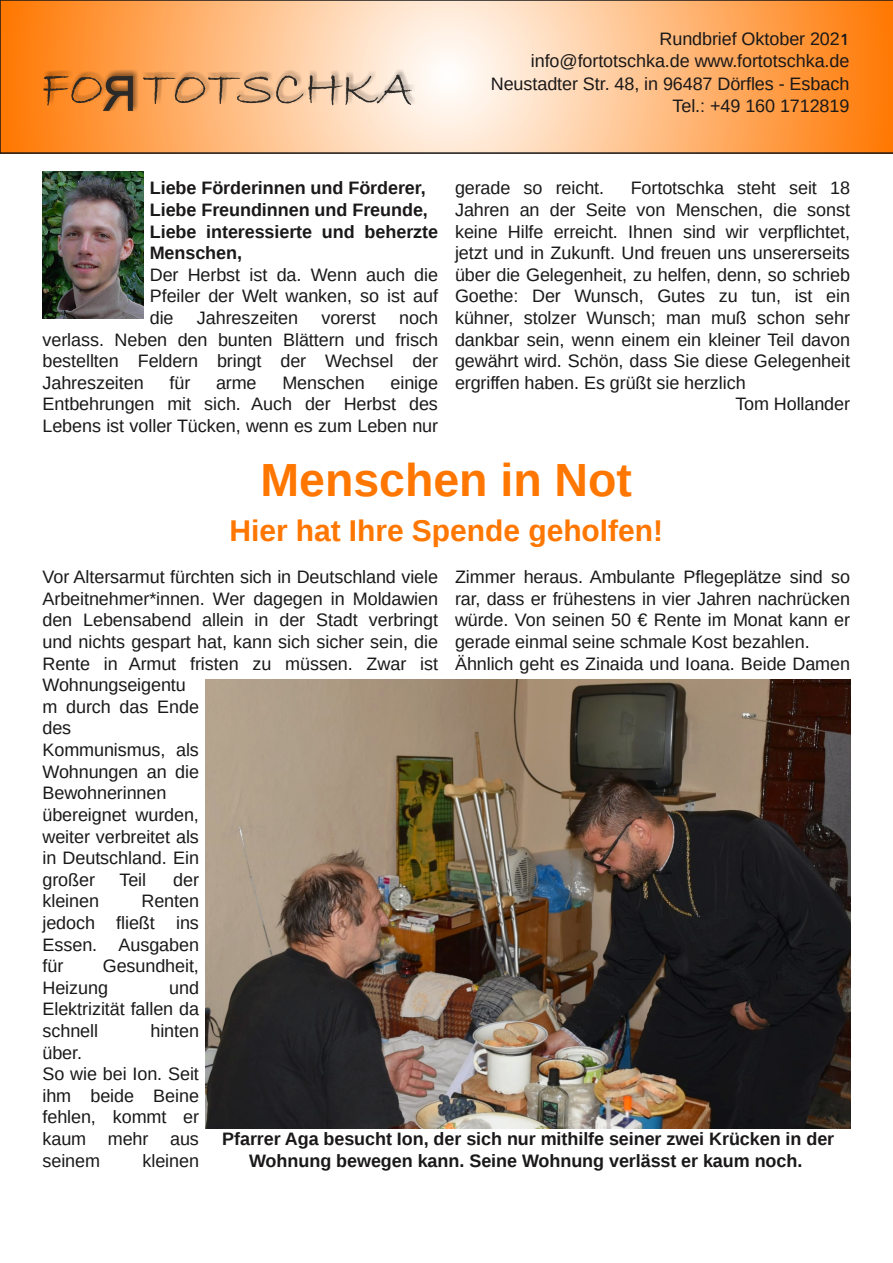
<style>
.page{position:relative;width:893px;height:1263px;background:#fff}
.page>*{position:absolute;margin:0;border:0;box-sizing:border-box;transform-origin:0 0}
.t1{font:700 46.5px "Liberation Sans";color:#f70}
.t2{font:700 30px "Liberation Sans";color:#f70}
.t3{font:18px/21.6px "Liberation Sans";letter-spacing:-.005em;color:#1a1818;text-align:justify}
.t4{font:700 18px/21.6px "Liberation Sans";color:#1a1818}
.s1{font-family:"Abyssinica SIL"}
</style>
<div class="page">
<svg style="left:0;top:0;width:893px;height:154px;background:#fab67a"></svg>
<img style="left:43px;top:171px;width:101px;height:148px">
<img style="left:205px;top:680px;width:645px;height:448px">
<img style="left:34px;top:43px;width:383px;height:77px">
<p class="t3" style="left:491px;top:27px;width:360px;line-height:22.5px;text-align:right">Rundbrief Oktober 202<span class="s1">1<br></span>info@fortotschka.de www.fortotschka.de Neustadter Str. 48, in 96487 Dörfles - Esbach Tel.: +49 160 1712819</p>
<p class="t4" style="left:150px;top:177px;width:290px">Liebe Förderinnen und Förderer,<br>Liebe Freundinnen und Freunde,<br>Liebe interessierte und beherzte<br>Menschen,</p>
<p class="t3" style="left:150px;top:264px;width:290px">Der Herbst ist da. Wenn auch die Pfeiler der Welt wanken, so ist auf die</p>
<p class="t3" style="left:43px;top:307px;width:397px;text-indent:357px">noch verlass. Neben den bunten Blättern und frisch bestellten Feldern bringt der Wechsel der Jahreszeiten</p>
<p class="t3" style="left:197px;top:307px;width:103px">Jahreszeiten</p>
<p class="t3" style="left:321px;top:307px;width:56px">vorerst</p>
<p class="t3" style="left:43px;top:372px;width:397px;text-indent:348px">einige Entbehrungen mit sich. Auch der Herbst des Lebens ist voller Tücken, wenn es zum Leben nur</p>
<p class="t3" style="left:169px;top:372px;width:22px">für</p>
<p class="t3" style="left:216px;top:372px;width:42px">arme</p>
<p class="t3" style="left:282px;top:372px;width:84px">Menschen</p>
<p class="t3" style="left:455px;top:177px;width:151px">gerade so reicht.</p>
<p class="t3" style="left:631px;top:177px;width:221px">Fortotschka steht seit 18</p>
<p class="t3" style="left:455px;top:199px;width:396px">Jahren an der Seite von Menschen, die sonst</p>
<p class="t3" style="left:455px;top:221px;width:396px">keine Hilfe erreicht. Ihnen sind wir verpflichtet,</p>
<p class="t3" style="left:455px;top:242px;width:396px">jetzt und in Zukunft. Und freuen uns unsererseits</p>
<p class="t3" style="left:455px;top:264px;width:397px">über die Gelegenheit, zu helfen, denn, so schrieb</p>
<p class="t3" style="left:455px;top:285px;width:397px">Goethe: Der Wunsch, Gutes zu tun, ist ein</p>
<p class="t3" style="left:455px;top:307px;width:397px">kühner, stolzer Wunsch; man muß schon sehr</p>
<p class="t3" style="left:455px;top:329px;width:397px">dankbar sein, wenn einem ein kleiner Teil davon</p>
<p class="t3" style="left:455px;top:350px;width:396px">gewährt wird. Schön, dass Sie diese Gelegenheit</p>
<p class="t3" style="left:455px;top:372px;width:292px">ergriffen haben. Es grüßt sie herzlich</p>
<p class="t3" style="left:735px;top:393px;width:116px">Tom Hollander</p>
<h1 class="t1" style="left:261px;top:453px;width:373px">Menschen in Not</h1>
<h2 class="t2" style="left:230px;top:513px;width:435px">Hier hat Ihre Spende geholfen!</h2>
<p class="t3" style="left:43px;top:566px;width:397px;text-align:left">Vor Altersarmut fürchten sich in Deutschland viele<br>Arbeitnehmer*innen. Wer dagegen in Moldawien den Lebensabend allein in der Stadt verbringt und nichts gespart hat, kann sich sicher sein, die<br>Rente in Armut fristen zu müssen. Zwar ist<br>Wohnungseigentu<br>m durch das Ende<br>des<br>Kommunismus, als<br>Wohnungen an die<br>Bewohnerinnen<br>übereignet wurden,<br>weiter verbreitet als<br>in Deutschland. Ein<br>großer</p>
<p class="t3" style="left:455px;top:566px;width:397px;text-align:left">Zimmer heraus. Ambulante Pflegeplätze sind so rar, dass er frühestens in vier Jahren nachrücken würde. Von seinen 50 € Rente im Monat kann er gerade einmal seine schmale Kost bezahlen.<br>Ähnlich geht es Zinaida und Ioana. Beide Damen</p>
<p class="t3" style="left:120px;top:869px;width:28px">Teil</p>
<p class="t3" style="left:173px;top:869px;width:27px">der</p>
<p class="t3" style="left:43px;top:890px;width:58px">kleinen</p>
<p class="t3" style="left:43px;top:890px;width:158px;text-indent:99px">Renten jedoch fließt ins Essen. Ausgaben für</p>
<p class="t3" style="left:43px;top:955px;width:158px;text-indent:60px">Gesundheit,<br>Heizung</p>
<p class="t3" style="left:43px;top:977px;width:158px;text-indent:127px">und Elektrizität fallen da schnell</p>
<p class="t3" style="left:150px;top:1020px;width:50px">hinten</p>
<p class="t3" style="left:43px;top:1041px;width:158px;text-align:left">über.<br>So wie bei Ion. Seit ihm beide Beine fehlen, kommt er kaum mehr aus seinem</p>
<p class="t3" style="left:142px;top:1149px;width:58px">kleinen</p>
<p class="t4" style="left:222px;top:1128px;width:613px;text-align:center">Pfarrer Aga besucht Ion, der sich nur mithilfe seiner zwei Krücken in der<br>Wohnung bewegen kann. Seine Wohnung verlässt er kaum noch.</p>
</div>
